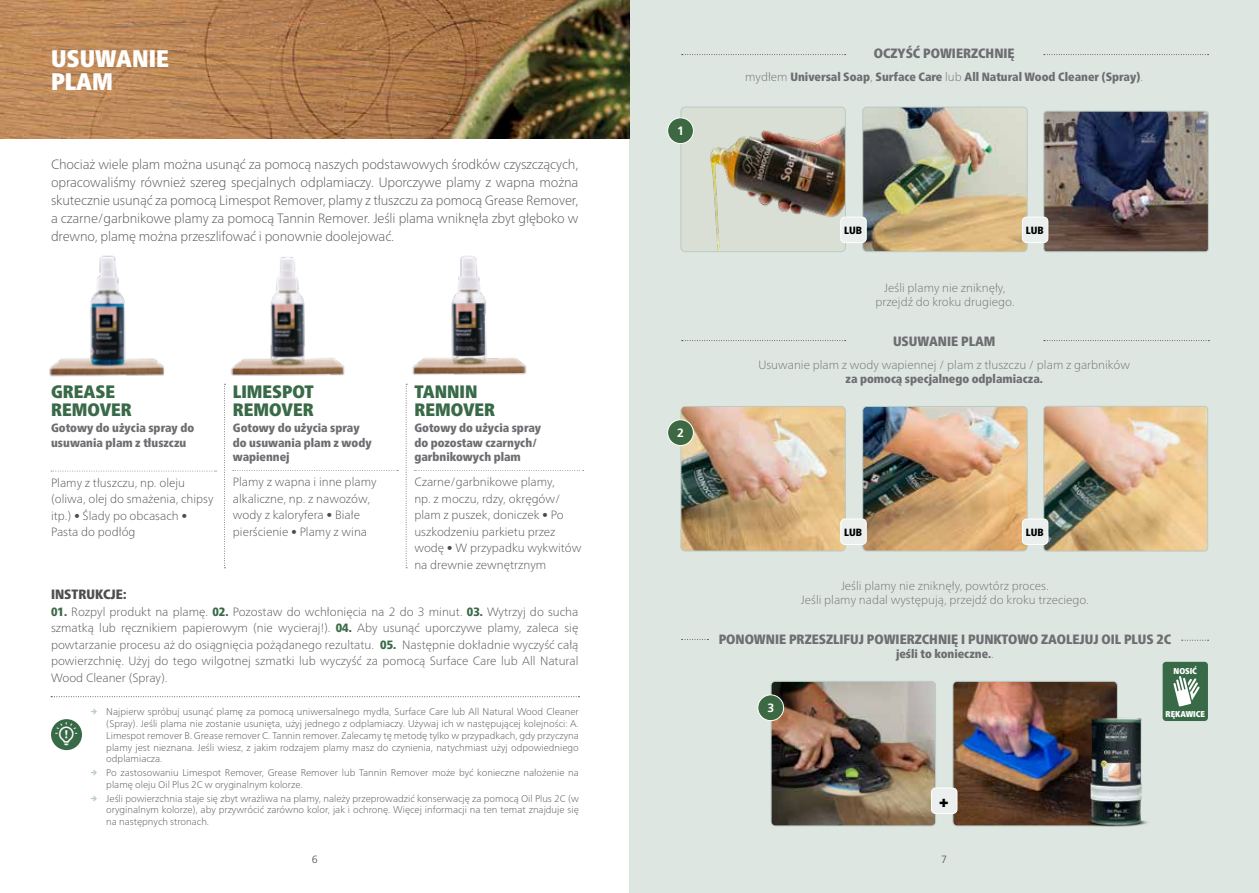
<style>
.page{position:relative;width:1259px;height:893px;background:#fff}
.page>*{position:absolute;margin:0;border:0;box-sizing:border-box;transform-origin:0 0}
.t1{font:900 condensed 24px/22.5px "Frutiger Neue LTW1 G";color:#fff}
.t2{font:900 condensed 18px/18px "Frutiger Neue LTW1 G";color:#396a48}
.t3{font:900 condensed 15px "Frutiger Neue LTW1 G";color:#000}
.t4{font:100 13.5px/18px "Frutiger Neue LTW1 G";letter-spacing:-.01em;color:#4d4d4f;text-align:justify}
.t5{font:900 condensed 13.5px "Frutiger Neue LTW1 G";color:#6d6e71}
.t6{font:900 condensed 13.5px "Frutiger Neue LTW1 G";color:#4d4d4f}
.t7{font:700 12.15px "Frutiger LT";color:#fff}
.t8{font:100 12px/16.5px "Frutiger Neue LTW1 G";color:#4d4d4f}
.t9{font:900 condensed 12px/14.4px "Frutiger Neue LTW1 G";color:#6d6e71}
.t10{font:100 12px/14.4px "Frutiger Neue LTW1 G";color:#6d6e71;text-align:center}
.t11{font:900 condensed 10.5px "Frutiger Neue LTW1 G";letter-spacing:-.005em;color:#000}
.t12{font:300 10.5px "Frutiger Neue LTW1 G";color:#4d4d4f}
.t13{font:100 9.75px/11.7px "Frutiger Neue LTW1 G";color:#4d4d4f;text-align:justify}
.t14{font:900 condensed 8.4px "Frutiger Neue LTW1 G";letter-spacing:-.01em;color:#fff}
.s1{font-weight:100;font-stretch:normal}
.s2{font-weight:900;font-stretch:condensed;color:#396a48}
</style>
<div class="page">
<div style="left:629px;top:0;width:630px;height:893px;background:#dee6e2"></div>
<img style="left:0;top:0;width:629px;height:138px">
<img style="left:682px;top:107px;width:163px;height:145px">
<div style="left:680px;top:107px;width:165px;height:145px;border:1px solid #b9cbc4;border-radius:4px"></div>
<div style="left:667px;top:118px;width:26px;height:26px;background:#3d6942;border-radius:50%"></div>
<div style="left:667px;top:117px;width:27px;height:27px;border:1px solid #fff;border-radius:50%"></div>
<img style="left:864px;top:107px;width:163px;height:145px">
<div style="left:862px;top:107px;width:165px;height:145px;border:1px solid #b9cbc4;border-radius:4px"></div>
<img style="left:1045px;top:111px;width:163px;height:141px">
<div style="left:1043px;top:111px;width:165px;height:141px;border:1px solid #b9cbc4;border-radius:3px"></div>
<img style="left:772px;top:683px;width:162px;height:141px">
<div style="left:770px;top:681px;width:166px;height:145px;border:1px solid #b9cbc4;border-radius:4px"></div>
<img style="left:954px;top:681px;width:163px;height:143px">
<div style="left:952px;top:681px;width:165px;height:145px;border:1px solid #b9cbc4;border-radius:4px"></div>
<div style="left:758px;top:695px;width:25px;height:26px;background:#3d6942;border-radius:50%"></div>
<div style="left:757px;top:694px;width:27px;height:27px;border:1px solid #fff;border-radius:50%"></div>
<img style="left:1066px;top:713px;width:82px;height:114px">
<div style="left:931px;top:788px;width:26px;height:25px;background:#ebf0ee;border-radius:4px"></div>
<div style="left:931px;top:788px;width:26px;height:26px;border:1px solid #fff;border-radius:4px"></div>
<img style="left:682px;top:406px;width:163px;height:145px">
<div style="left:680px;top:406px;width:165px;height:145px;border:1px solid #b9cbc4;border-radius:4px"></div>
<img style="left:864px;top:406px;width:163px;height:145px">
<div style="left:862px;top:406px;width:165px;height:145px;border:1px solid #b9cbc4;border-radius:4px"></div>
<img style="left:1045px;top:408px;width:161px;height:141px">
<div style="left:1043px;top:406px;width:165px;height:145px;border:1px solid #b9cbc4;border-radius:3px"></div>
<div style="left:667px;top:420px;width:26px;height:25px;background:#3d6942;border-radius:50%"></div>
<div style="left:667px;top:419px;width:27px;height:27px;border:1px solid #fff;border-radius:50%"></div>
<svg style="left:233px;top:470px;width:165px;height:1px"></svg>
<svg style="left:51px;top:471px;width:165px;height:1px"></svg>
<svg style="left:414px;top:470px;width:170px;height:1px"></svg>
<img style="left:49px;top:255px;width:115px;height:122px">
<img style="left:231px;top:257px;width:114px;height:119px">
<img style="left:412px;top:256px;width:115px;height:119px">
<div style="left:51px;top:719px;width:31px;height:31px;background:#396a48;border-radius:50%"></div>
<svg style="left:51px;top:696px;width:528px;height:1px"></svg>
<svg style="left:224px;top:384px;width:1px;height:184px"></svg>
<svg style="left:406px;top:384px;width:1px;height:184px"></svg>
<svg style="left:1044px;top:54px;width:164px;height:1px"></svg>
<svg style="left:681px;top:54px;width:164px;height:1px"></svg>
<svg style="left:681px;top:639px;width:27px;height:1px"></svg>
<svg style="left:1181px;top:640px;width:27px;height:1px"></svg>
<div style="left:840px;top:217px;width:26px;height:26px;background:#ebf0ee;border-radius:4px"></div>
<div style="left:840px;top:217px;width:26px;height:26px;border:1px solid #fff;border-radius:4px"></div>
<div style="left:1022px;top:217px;width:26px;height:26px;background:#ebf0ee;border-radius:4px"></div>
<div style="left:1022px;top:217px;width:26px;height:26px;border:1px solid #fff;border-radius:4px"></div>
<svg style="left:1044px;top:340px;width:165px;height:1px"></svg>
<svg style="left:681px;top:340px;width:164px;height:1px"></svg>
<div style="left:840px;top:519px;width:26px;height:25px;background:#ebf0ee;border-radius:4px"></div>
<div style="left:840px;top:519px;width:26px;height:26px;border:1px solid #fff;border-radius:4px"></div>
<div style="left:1022px;top:519px;width:26px;height:25px;background:#ebf0ee;border-radius:4px"></div>
<div style="left:1022px;top:519px;width:26px;height:26px;border:1px solid #fff;border-radius:4px"></div>
<div style="left:1162px;top:662px;width:46px;height:59px;background:#396a48;border-radius:3px"></div>
<svg style="left:1173px;top:676px;width:26px;height:31px"></svg>
<h1 class="t1" style="left:51px;top:45px;width:119px">USUWANIE<br>PLAM</h1>
<h3 class="t5" style="left:873px;top:43px;width:142px">OCZYŚĆ POWIERZCHNIĘ</h3>
<p class="t9" style="left:745px;top:69px;width:400px"><span class="s1">mydłem</span> Universal Soap<span class="s1">,</span> Surface Care <span class="s1">lub</span> All Natural Wood Cleaner (Spray)<span class="s1">.</span></p>
<p class="t4" style="left:51px;top:155px;width:529px">Chociaż wiele plam można usunąć za pomocą naszych podstawowych środków czyszczących, opracowaliśmy również szereg specjalnych odplamiaczy. Uporczywe plamy z wapna można skutecznie usunąć za pomocą Limespot Remover, plamy z tłuszczu za pomocą Grease Remover, a czarne/garbnikowe plamy za pomocą Tannin Remover. Jeśli plama wniknęła zbyt głęboko w drewno, plamę można przeszlifować i ponownie doolejować.</p>
<h2 class="t2" style="left:51px;top:381px;width:82px">GREASE<br>REMOVER</h2>
<p class="t9" style="left:51px;top:420px;width:145px">Gotowy do użycia spray do usuwania plam z tłuszczu</p>
<p class="t8" style="left:51px;top:473px;width:164px">Plamy z tłuszczu, np. oleju (oliwa, olej do smażenia, chipsy itp.) • Ślady po obcasach •<br>Pasta do podłóg</p>
<h2 class="t2" style="left:233px;top:381px;width:83px">LIMESPOT<br>REMOVER</h2>
<p class="t9" style="left:233px;top:420px;width:140px">Gotowy do użycia spray do usuwania plam z wody wapiennej</p>
<p class="t8" style="left:233px;top:473px;width:145px">Plamy z wapna i inne plamy alkaliczne, np. z nawozów, wody z kaloryfera • Białe pierścienie • Plamy z wina</p>
<h2 class="t2" style="left:414px;top:381px;width:82px">TANNIN<br>REMOVER</h2>
<p class="t9" style="left:414px;top:420px;width:128px">Gotowy do użycia spray do pozostaw czarnych/ garbnikowych plam</p>
<p class="t8" style="left:414px;top:473px;width:169px">Czarne/garbnikowe plamy,<br>np. z moczu, rdzy, okręgów/ plam z puszek, doniczek • Po uszkodzeniu parkietu przez wodę • W przypadku wykwitów na drewnie zewnętrznym</p>
<h3 class="t6" style="left:51px;top:584px;width:77px">INSTRUKCJE:</h3>
<p class="t8" style="left:51px;top:602px;width:529px;text-align:justify"><span class="s2">01.</span> Rozpyl produkt na plamę. <span class="s2">02.</span> Pozostaw do wchłonięcia na 2 do 3 minut. <span class="s2">03.</span> Wytrzyj do sucha szmatką lub ręcznikiem papierowym (nie wycieraj!). <span class="s2">04.</span> Aby usunąć uporczywe plamy, zaleca się powtarzanie procesu aż do osiągnięcia pożądanego rezultatu. <span class="s2">05.</span> Następnie dokładnie wyczyść całą powierzchnię. Użyj do tego wilgotnej szmatki lub wyczyść za pomocą Surface Care lub All Natural Wood Cleaner (Spray).</p>
<p class="t13" style="left:106px;top:705px;width:474px">Najpierw spróbuj usunąć plamę za pomocą uniwersalnego mydła, Surface Care lub All Natural Wood Cleaner (Spray). Jeśli plama nie zostanie usunięta, użyj jednego z odplamiaczy. Używaj ich w następującej kolejności: A.<br>Limespot remover B. Grease remover C. Tannin remover. Zalecamy tę metodę tylko w przypadkach, gdy przyczyna plamy jest nieznana. Jeśli wiesz, z jakim rodzajem plamy masz do czynienia, natychmiast użyj odpowiedniego odplamiacza.</p>
<p class="t13" style="left:106px;top:766px;width:474px">Po zastosowaniu Limespot Remover, Grease Remover lub Tannin Remover może być konieczne nałożenie na plamę oleju Oil Plus 2C w oryginalnym kolorze.</p>
<p class="t13" style="left:106px;top:792px;width:474px">Jeśli powierzchnia staje się zbyt wrażliwa na plamy, należy przeprowadzić konserwację za pomocą Oil Plus 2C (w oryginalnym kolorze), aby przywrócić zarówno kolor, jak i ochronę. Więcej informacji na ten temat znajduje się na następnych stronach.</p>
<p class="t7" style="left:677px;top:124px;width:8px">1</p>
<p class="t7" style="left:677px;top:426px;width:8px">2</p>
<p class="t11" style="left:844px;top:222px;width:19px">LUB</p>
<p class="t11" style="left:1026px;top:222px;width:19px">LUB</p>
<p class="t10" style="left:875px;top:280px;width:141px">Jeśli plamy nie zniknęły, przejdź do kroku drugiego.</p>
<h3 class="t5" style="left:893px;top:331px;width:104px">USUWANIE PLAM</h3>
<p class="t10" style="left:758px;top:356px;width:373px">Usuwanie plam z wody wapiennej / plam z tłuszczu / plam z garbników</p>
<p class="t9" style="left:845px;top:371px;width:199px">za pomocą specjalnego odplamiacza.</p>
<p class="t11" style="left:844px;top:524px;width:19px">LUB</p>
<p class="t11" style="left:1026px;top:524px;width:19px">LUB</p>
<p class="t10" style="left:801px;top:578px;width:290px">Jeśli plamy nie zniknęły, powtórz proces.<br>Jeśli plamy nadal występują, przejdź do kroku trzeciego.</p>
<h3 class="t5" style="left:718px;top:629px;width:454px">PONOWNIE PRZESZLIFUJ POWIERZCHNIĘ I PUNKTOWO ZAOLEJUJ OIL PLUS 2C</h3>
<p class="t9" style="left:896px;top:646px;width:99px">jeśli to konieczne.<span class="s1">.</span></p>
<p class="t7" style="left:767px;top:701px;width:8px">3</p>
<h3 class="t3" style="left:939px;top:790px;width:11px">+</h3>
<p class="t14" style="left:1173px;top:664px;width:25px">NOSIĆ</p>
<p class="t14" style="left:1165px;top:707px;width:41px">RĘKAWICE</p>
<p class="t12" style="left:312px;top:852px;width:8px">6</p>
<p class="t12" style="left:941px;top:852px;width:8px">7</p>
</div>
